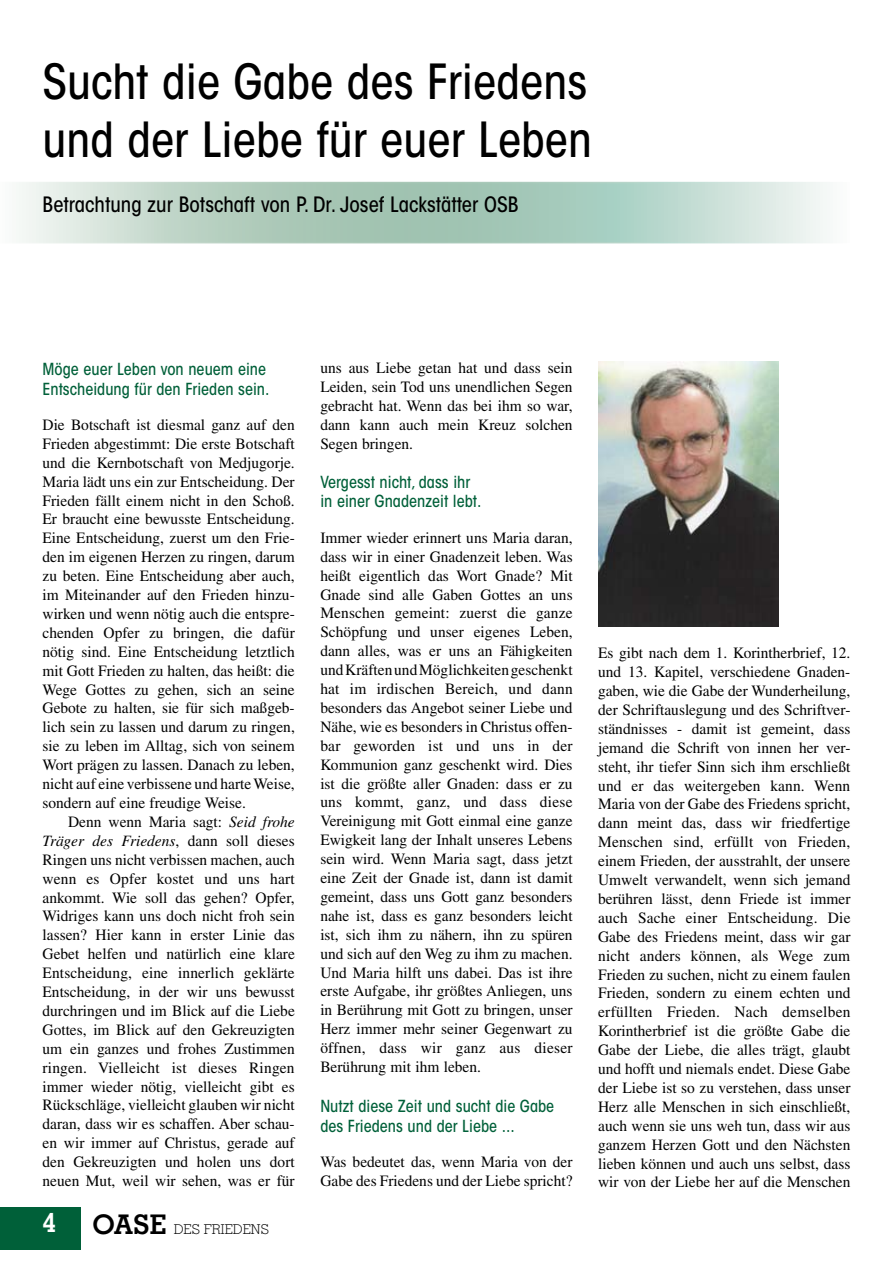
<style>
.page{position:relative;width:893px;height:1263px;background:#fff}
.page>*{position:absolute;margin:0;border:0;box-sizing:border-box;transform-origin:0 0}
.t1{font:500 condensed 48px/57.6px "ITC Avant Garde Std";color:#000}
.t2{font:700 27px "Memphis LT Std";color:#fff}
.t3{font:500 condensed 21px "ITC Avant Garde Std";color:#000}
.t4{font:500 condensed 16.5px/19.8px "ITC Avant Garde Std";color:#006039}
.t5{font:15.75px/18.9px "Times LT Std";color:#000;text-align:justify}
.t6{font:300 13.5px "Memphis LT Std";color:#000}
.s1{font-style:italic}
.s2{font-weight:700;font-size:27px}
</style>
<div class="page">
<svg style="left:19px;top:182px;width:808px;height:61px"></svg>
<div style="left:0;top:1208px;width:81px;height:42px;background:#006039"></div>
<img style="left:598px;top:362px;width:180px;height:264px">
<h1 class="t1" style="left:43px;top:53px;width:551px">Sucht die Gabe des Friedens und der Liebe für euer Leben</h1>
<h3 class="t3" style="left:43px;top:192px;width:478px">Betrachtung zur Botschaft von P. Dr. Josef Lackstätter OSB</h3>
<p class="t4" style="left:43px;top:359px;width:229px">Möge euer Leben von neuem eine<br>Entscheidung für den Frieden sein.</p>
<p class="t5" style="left:43px;top:415px;width:254px">Die Botschaft ist diesmal ganz auf den Frieden abgestimmt: Die erste Botschaft und die Kernbotschaft von Medjugorje.<br>Maria lädt uns ein zur Entscheidung. Der Frieden fällt einem nicht in den Schoß.<br>Er braucht eine bewusste Entscheidung.<br>Eine Entscheidung, zuerst um den Frie&shy;den im eigenen Herzen zu ringen, darum zu beten. Eine Entscheidung aber auch, im Miteinander auf den Frieden hinzu&shy;wirken und wenn nötig auch die entspre&shy;chenden Opfer zu bringen, die dafür nötig sind. Eine Entscheidung letztlich mit Gott Frieden zu halten, das heißt: die Wege Gottes zu gehen, sich an seine Gebote zu halten, sie für sich maßgeb&shy;lich sein zu lassen und darum zu ringen, sie zu leben im Alltag, sich von seinem Wort prägen zu lassen. Danach zu leben, nicht auf eine verbissene und harte Weise, sondern auf eine freudige Weise.</p>
<p class="t5" style="left:43px;top:812px;width:254px;text-indent:26px">Denn wenn Maria sagt: <span class="s1">Seid frohe Träger des Friedens</span>, dann soll dieses Ringen uns nicht verbissen machen, auch wenn es Opfer kostet und uns hart ankommt. Wie soll das gehen? Opfer, Widriges kann uns doch nicht froh sein lassen? Hier kann in erster Linie das Gebet helfen und natürlich eine klare Entscheidung, eine innerlich geklärte Entscheidung, in der wir uns bewusst durchringen und im Blick auf die Liebe Gottes, im Blick auf den Gekreuzigten um ein ganzes und frohes Zustimmen ringen. Vielleicht ist dieses Ringen immer wieder nötig, vielleicht gibt es Rückschläge, vielleicht glauben wir nicht daran, dass wir es schaffen. Aber schau&shy;en wir immer auf Christus, gerade auf den Gekreuzigten und holen uns dort neuen Mut, weil wir sehen, was er für</p>
<h2 class="t2" style="left:43px;top:1205px;width:15px">4</h2>
<p class="t6" style="left:92px;top:1221px;width:178px"><span class="s2">OASE</span> DES FRIEDENS</p>
<p class="t5" style="left:320px;top:358px;width:254px">uns aus Liebe getan hat und dass sein Leiden, sein Tod uns unendlichen Segen gebracht hat. Wenn das bei ihm so war, dann kann auch mein Kreuz solchen Segen bringen.</p>
<p class="t4" style="left:320px;top:472px;width:163px">Vergesst nicht, dass ihr in einer Gnadenzeit lebt.</p>
<p class="t5" style="left:320px;top:528px;width:254px">Immer wieder erinnert uns Maria daran, dass wir in einer Gnadenzeit leben. Was heißt eigentlich das Wort Gnade? Mit Gnade sind alle Gaben Gottes an uns Menschen gemeint: zuerst die ganze Schöpfung und unser eigenes Leben, dann alles, was er uns an Fähigkeiten und Kräften und Möglichkeiten geschenkt hat im irdischen Bereich, und dann besonders das Angebot seiner Liebe und Nähe, wie es besonders in Christus offen&shy;bar geworden ist und uns in der Kommunion ganz geschenkt wird. Dies ist die größte aller Gnaden: dass er zu uns kommt, ganz, und dass diese Vereinigung mit Gott einmal eine ganze Ewigkeit lang der Inhalt unseres Lebens sein wird. Wenn Maria sagt, dass jetzt eine Zeit der Gnade ist, dann ist damit gemeint, dass uns Gott ganz besonders nahe ist, dass es ganz besonders leicht ist, sich ihm zu nähern, ihn zu spüren und sich auf den Weg zu ihm zu machen.<br>Und Maria hilft uns dabei. Das ist ihre erste Aufgabe, ihr größtes Anliegen, uns in Berührung mit Gott zu bringen, unser Herz immer mehr seiner Gegenwart zu öffnen, dass wir ganz aus dieser Berührung mit ihm leben.</p>
<p class="t4" style="left:320px;top:1096px;width:235px">Nutzt diese Zeit und sucht die Gabe des Friedens und der Liebe ...</p>
<p class="t5" style="left:320px;top:1152px;width:254px">Was bedeutet das, wenn Maria von der<br>Gabe des Friedens und der Liebe spricht?</p>
<p class="t5" style="left:598px;top:643px;width:254px">Es gibt nach dem 1. Korintherbrief, 12. und 13. Kapitel, verschiedene Gnaden&shy;gaben, wie die Gabe der Wunderheilung, der Schriftauslegung und des Schriftver&shy;ständnisses - damit ist gemeint, dass jemand die Schrift von innen her ver&shy;steht, ihr tiefer Sinn sich ihm erschließt und er das weitergeben kann. Wenn Maria von der Gabe des Friedens spricht, dann meint das, dass wir friedfertige Menschen sind, erfüllt von Frieden, einem Frieden, der ausstrahlt, der unsere Umwelt verwandelt, wenn sich jemand berühren lässt, denn Friede ist immer auch Sache einer Entscheidung. Die Gabe des Friedens meint, dass wir gar nicht anders können, als Wege zum Frieden zu suchen, nicht zu einem faulen Frieden, sondern zu einem echten und erfüllten Frieden. Nach demselben Korintherbrief ist die größte Gabe die Gabe der Liebe, die alles trägt, glaubt und hofft und niemals endet. Diese Gabe der Liebe ist so zu verstehen, dass unser Herz alle Menschen in sich einschließt, auch wenn sie uns weh tun, dass wir aus ganzem Herzen Gott und den Nächsten lieben können und auch uns selbst, dass wir von der Liebe her auf die Menschen</p>
</div>
